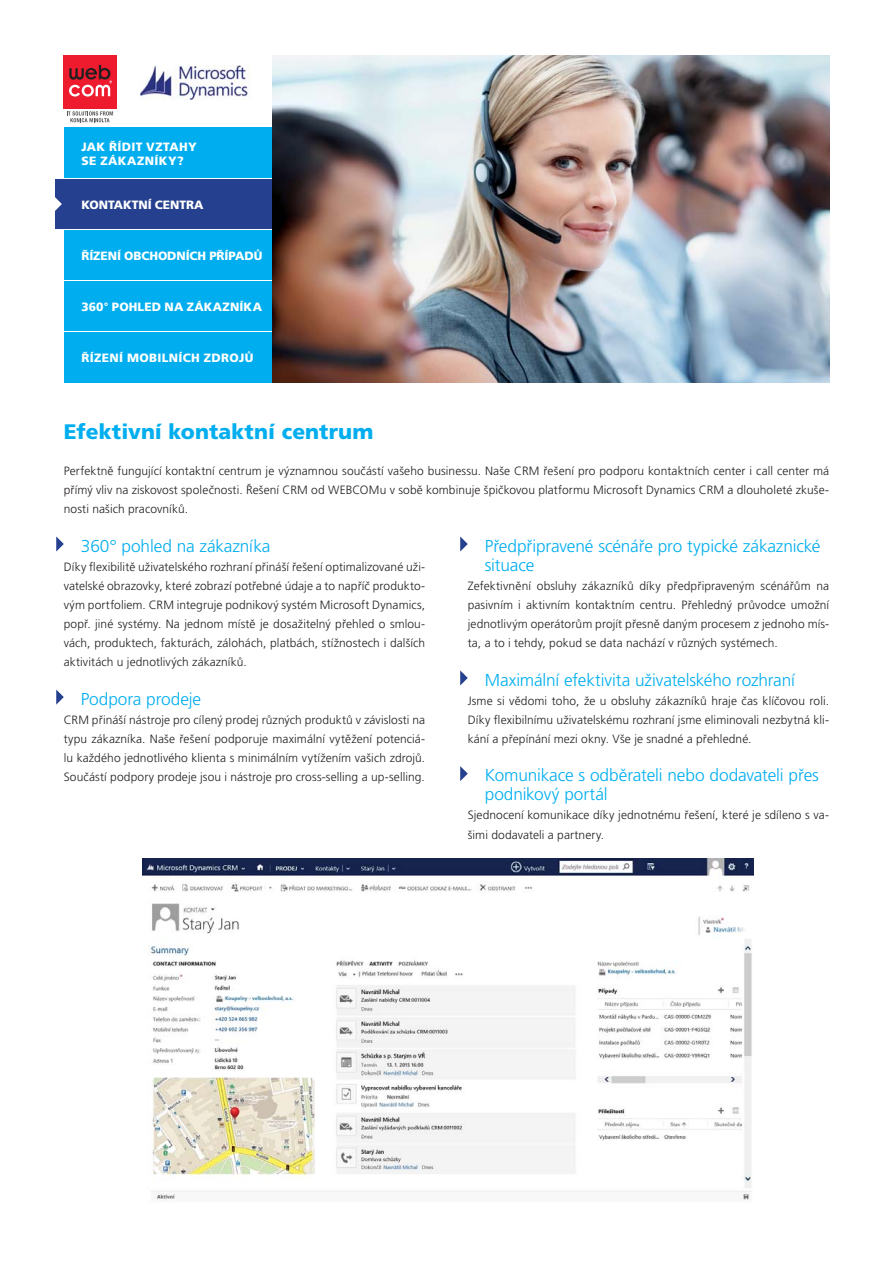
<style>
.page{position:relative;width:893px;height:1263px;background:#fff}
.page>*{position:absolute;margin:0;border:0;box-sizing:border-box;transform-origin:0 0}
.t1{font:900 21px "Frutiger CE";letter-spacing:.005em;color:#00aeef}
.t2{font:300 17.25px/19.2px "Frutiger CE";letter-spacing:-.01em;color:#00aeef}
.t3{font:300 12px/19.2px "Frutiger CE";letter-spacing:.005em;color:#231f20;text-align:justify}
.t4{font:900 12px/13.8px "Frutiger CE";letter-spacing:.03em;color:#fff}
.t5{font:900 12px "Frutiger CE";letter-spacing:.01em;color:#fff}
.t6{font:900 12px "Frutiger CE";letter-spacing:-.01em;color:#fff}
</style>
<div class="page">
<img style="left:141px;top:66px;width:109px;height:34px">
<div style="left:64px;top:127px;width:217px;height:51px;background:#00aeef"></div>
<div style="left:55px;top:178px;width:226px;height:52px;background:#25408e"></div>
<div style="left:64px;top:230px;width:217px;height:153px;background:#00aeef"></div>
<hr style="left:43px;top:229px;width:238px;height:1px;background:#fff">
<hr style="left:49px;top:178px;width:232px;height:1px;background:#fff">
<hr style="left:32px;top:280px;width:249px;height:1px;background:#fff">
<hr style="left:47px;top:331px;width:234px;height:1px;background:#fff">
<svg style="left:55px;top:197px;width:7px;height:14px"></svg>
<svg style="left:56px;top:536px;width:8px;height:15px"></svg>
<svg style="left:56px;top:689px;width:8px;height:16px"></svg>
<svg style="left:460px;top:536px;width:8px;height:15px"></svg>
<svg style="left:460px;top:670px;width:8px;height:15px"></svg>
<svg style="left:460px;top:766px;width:8px;height:15px"></svg>
<img style="left:142px;top:858px;width:612px;height:343px">
<img style="left:272px;top:55px;width:557px;height:328px">
<div style="left:63px;top:55px;width:54px;height:54px;background:#ed1b2d"></div>
<svg style="left:69px;top:65px;width:43px;height:32px"></svg>
<svg style="left:67px;top:111px;width:46px;height:11px"></svg>
<p class="t4" style="left:82px;top:140px;width:117px">JAK ŘÍDIT VZTAHY<br>SE ZÁKAZNÍKY?</p>
<p class="t6" style="left:82px;top:199px;width:124px">KONTAKTNÍ CENTRA</p>
<p class="t5" style="left:82px;top:250px;width:182px">ŘÍZENÍ OBCHODNÍCH PŘÍPADŮ</p>
<p class="t5" style="left:82px;top:301px;width:182px">360° POHLED NA ZÁKAZNÍKA</p>
<p class="t4" style="left:82px;top:351px;width:173px">ŘÍZENÍ MOBILNÍCH ZDROJŮ</p>
<h1 class="t1" style="left:64px;top:422px;width:311px">Efektivní kontaktní centrum</h1>
<p class="t3" style="left:64px;top:462px;width:767px">Perfektně fungující kontaktní centrum je významnou součástí vašeho businessu. Naše CRM řešení pro podporu kontaktních center i call center má přímý vliv na ziskovost společnosti. Řešení CRM od WEBCOMu v sobě kombinuje špičkovou platformu Microsoft Dynamics CRM a dlouholeté zkuše&shy;nosti našich pracovníků.</p>
<h2 class="t2" style="left:81px;top:537px;width:191px">360° pohled na zákazníka</h2>
<p class="t3" style="left:64px;top:558px;width:363px">Díky flexibilitě uživatelského rozhraní přináší řešení optimalizované uži&shy;vatelské obrazovky, které zobrazí potřebné údaje a to napříč produkto&shy;vým portfoliem. CRM integruje podnikový systém Microsoft Dynamics, popř. jiné systémy. Na jednom místě je dosažitelný přehled o smlou&shy;vách, produktech, fakturách, zálohách, platbách, stížnostech i dalších aktivitách u jednotlivých zákazníků.</p>
<h2 class="t2" style="left:81px;top:690px;width:122px">Podpora prodeje</h2>
<p class="t3" style="left:64px;top:711px;width:363px">CRM přináší nástroje pro cílený prodej různých produktů v závislosti na typu zákazníka. Naše řešení podporuje maximální vytěžení potenciá&shy;lu každého jednotlivého klienta s minimálním vytížením vašich zdrojů.<br>Součástí podpory prodeje jsou i nástroje pro cross-selling a up-selling.</p>
<h2 class="t2" style="left:485px;top:537px;width:337px">Předpřipravené scénáře pro typické zákaznické situace</h2>
<p class="t3" style="left:468px;top:577px;width:363px">Zefektivnění obsluhy zákazníků díky předpřipraveným scénářům na pasivním i aktivním kontaktním centru. Přehledný průvodce umožní jednotlivým operátorům projít přesně daným procesem z jednoho mís&shy;ta, a to i tehdy, pokud se data nachází v různých systémech.</p>
<h2 class="t2" style="left:485px;top:671px;width:312px">Maximální efektivita uživatelského rozhraní</h2>
<p class="t3" style="left:468px;top:692px;width:363px">Jsme si vědomi toho, že u obsluhy zákazníků hraje čas klíčovou roli.<br>Díky flexibilnímu uživatelskému rozhraní jsme eliminovali nezbytná kli&shy;kání a přepínání mezi okny. Vše je snadné a přehledné.</p>
<h2 class="t2" style="left:485px;top:767px;width:336px">Komunikace s odběrateli nebo dodavateli přes podnikový portál</h2>
<p class="t3" style="left:468px;top:806px;width:363px">Sjednocení komunikace díky jednotnému řešení, které je sdíleno s va&shy;šimi dodavateli a partnery.</p>
</div>
